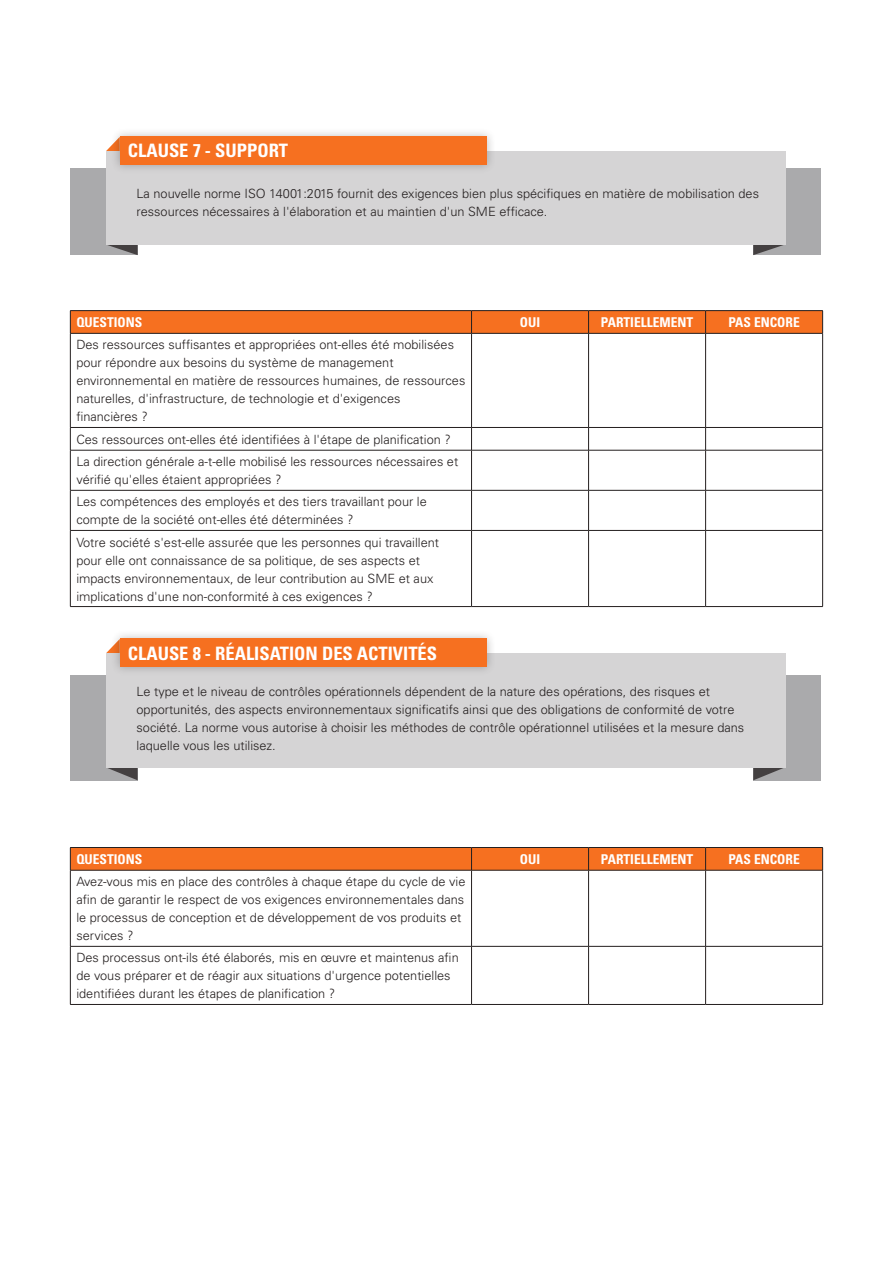
<style>
.page{position:relative;width:893px;height:1263px;background:#fff}
.page>*{position:absolute;margin:0;border:0;box-sizing:border-box;transform-origin:0 0}
.t1{font:700 condensed 18.45px "Univers";color:#fff}
.t2{font:700 condensed 13.5px "Univers";color:#fff}
.t3{font:300 12.75px/18px "Univers";color:#241f1f}
</style>
<div class="page">
<hr style="left:70px;top:310px;width:402px;height:1px;background:#241f1f">
<hr style="left:472px;top:310px;width:117px;height:1px;background:#241f1f">
<hr style="left:589px;top:310px;width:117px;height:1px;background:#241f1f">
<hr style="left:706px;top:310px;width:117px;height:1px;background:#241f1f">
<svg style="left:70px;top:311px;width:753px;height:22px;background:#f26e1f"></svg>
<hr style="left:70px;top:333px;width:402px;height:1px;background:#241f1f">
<hr style="left:70px;top:334px;width:1px;height:93px;background:#241f1f">
<hr style="left:472px;top:333px;width:117px;height:1px;background:#241f1f">
<hr style="left:471px;top:334px;width:1px;height:93px;background:#241f1f">
<hr style="left:589px;top:333px;width:117px;height:1px;background:#241f1f">
<hr style="left:588px;top:334px;width:1px;height:93px;background:#241f1f">
<hr style="left:706px;top:333px;width:117px;height:1px;background:#241f1f">
<hr style="left:705px;top:334px;width:1px;height:93px;background:#241f1f">
<hr style="left:822px;top:334px;width:1px;height:93px;background:#241f1f">
<hr style="left:70px;top:427px;width:402px;height:1px;background:#241f1f">
<svg style="left:70px;top:428px;width:1px;height:22px"></svg>
<hr style="left:472px;top:427px;width:117px;height:1px;background:#241f1f">
<svg style="left:471px;top:428px;width:1px;height:22px"></svg>
<hr style="left:589px;top:427px;width:117px;height:1px;background:#241f1f">
<svg style="left:588px;top:428px;width:1px;height:22px"></svg>
<hr style="left:706px;top:427px;width:117px;height:1px;background:#241f1f">
<svg style="left:705px;top:428px;width:1px;height:22px"></svg>
<svg style="left:822px;top:428px;width:1px;height:22px"></svg>
<hr style="left:70px;top:450px;width:402px;height:1px;background:#241f1f">
<hr style="left:70px;top:450px;width:1px;height:40px;background:#241f1f">
<hr style="left:472px;top:450px;width:117px;height:1px;background:#241f1f">
<hr style="left:471px;top:450px;width:1px;height:40px;background:#241f1f">
<hr style="left:589px;top:450px;width:117px;height:1px;background:#241f1f">
<hr style="left:588px;top:450px;width:1px;height:40px;background:#241f1f">
<hr style="left:706px;top:450px;width:117px;height:1px;background:#241f1f">
<hr style="left:705px;top:450px;width:1px;height:40px;background:#241f1f">
<hr style="left:822px;top:450px;width:1px;height:40px;background:#241f1f">
<hr style="left:70px;top:490px;width:402px;height:1px;background:#241f1f">
<hr style="left:70px;top:490px;width:1px;height:40px;background:#241f1f">
<hr style="left:472px;top:490px;width:117px;height:1px;background:#241f1f">
<hr style="left:471px;top:490px;width:1px;height:40px;background:#241f1f">
<hr style="left:589px;top:490px;width:117px;height:1px;background:#241f1f">
<hr style="left:588px;top:490px;width:1px;height:40px;background:#241f1f">
<hr style="left:706px;top:490px;width:117px;height:1px;background:#241f1f">
<hr style="left:705px;top:490px;width:1px;height:40px;background:#241f1f">
<hr style="left:822px;top:490px;width:1px;height:40px;background:#241f1f">
<hr style="left:70px;top:530px;width:402px;height:1px;background:#241f1f">
<hr style="left:70px;top:531px;width:1px;height:75px;background:#241f1f">
<hr style="left:472px;top:530px;width:117px;height:1px;background:#241f1f">
<hr style="left:471px;top:531px;width:1px;height:75px;background:#241f1f">
<hr style="left:589px;top:530px;width:117px;height:1px;background:#241f1f">
<hr style="left:588px;top:531px;width:1px;height:75px;background:#241f1f">
<hr style="left:706px;top:530px;width:117px;height:1px;background:#241f1f">
<hr style="left:705px;top:531px;width:1px;height:75px;background:#241f1f">
<hr style="left:822px;top:531px;width:1px;height:75px;background:#241f1f">
<hr style="left:70px;top:606px;width:402px;height:1px;background:#241f1f">
<hr style="left:472px;top:606px;width:117px;height:1px;background:#241f1f">
<hr style="left:589px;top:606px;width:117px;height:1px;background:#241f1f">
<hr style="left:706px;top:606px;width:117px;height:1px;background:#241f1f">
<svg style="left:70px;top:847px;width:753px;height:23px;background:#e96b1f"></svg>
<hr style="left:70px;top:870px;width:402px;height:1px;background:#241f1f">
<hr style="left:70px;top:870px;width:1px;height:76px;background:#241f1f">
<hr style="left:472px;top:870px;width:117px;height:1px;background:#241f1f">
<hr style="left:471px;top:870px;width:1px;height:76px;background:#241f1f">
<hr style="left:589px;top:870px;width:117px;height:1px;background:#241f1f">
<hr style="left:588px;top:870px;width:1px;height:76px;background:#241f1f">
<hr style="left:706px;top:870px;width:117px;height:1px;background:#241f1f">
<hr style="left:705px;top:870px;width:1px;height:76px;background:#241f1f">
<hr style="left:822px;top:870px;width:1px;height:76px;background:#241f1f">
<hr style="left:70px;top:946px;width:402px;height:1px;background:#241f1f">
<hr style="left:70px;top:946px;width:1px;height:58px;background:#241f1f">
<hr style="left:472px;top:946px;width:117px;height:1px;background:#241f1f">
<hr style="left:471px;top:946px;width:1px;height:58px;background:#241f1f">
<hr style="left:589px;top:946px;width:117px;height:1px;background:#241f1f">
<hr style="left:588px;top:946px;width:1px;height:58px;background:#241f1f">
<hr style="left:706px;top:946px;width:117px;height:1px;background:#241f1f">
<hr style="left:705px;top:946px;width:1px;height:58px;background:#241f1f">
<hr style="left:822px;top:946px;width:1px;height:58px;background:#241f1f">
<hr style="left:70px;top:1004px;width:402px;height:1px;background:#241f1f">
<hr style="left:472px;top:1004px;width:117px;height:1px;background:#241f1f">
<hr style="left:589px;top:1004px;width:117px;height:1px;background:#241f1f">
<hr style="left:706px;top:1004px;width:117px;height:1px;background:#241f1f">
<svg style="left:106px;top:146px;width:5px;height:5px"></svg>
<svg style="left:106px;top:648px;width:5px;height:5px"></svg>
<div style="left:753px;top:169px;width:68px;height:86px;background:#aaaaac"></div>
<svg style="left:753px;top:245px;width:30px;height:10px"></svg>
<div style="left:753px;top:675px;width:68px;height:105px;background:#aaaaac"></div>
<svg style="left:753px;top:767px;width:32px;height:13px"></svg>
<div style="left:70px;top:169px;width:68px;height:86px;background:#aaaaac"></div>
<svg style="left:107px;top:245px;width:31px;height:10px"></svg>
<div style="left:70px;top:675px;width:68px;height:105px;background:#aaaaac"></div>
<svg style="left:106px;top:767px;width:32px;height:13px"></svg>
<div style="left:106px;top:151px;width:680px;height:94px;background:#d5d4d5"></div>
<div style="left:106px;top:653px;width:680px;height:114px;background:#d5d4d5"></div>
<div style="left:111px;top:128px;width:385px;height:46px;background:#241f1f;opacity:.3"></div>
<div style="left:120px;top:137px;width:366px;height:28px;background:#f67020"></div>
<div style="left:111px;top:630px;width:385px;height:46px;background:#241f1f;opacity:.3"></div>
<div style="left:120px;top:639px;width:366px;height:28px;background:#f67020"></div>
<h1 class="t1" style="left:128px;top:140px;width:162px">CLAUSE 7 - SUPPORT</h1>
<p class="t3" style="left:137px;top:185px;width:624px">La nouvelle norme ISO 14001:2015 fournit des exigences bien plus spécifiques en matière de mobilisation des ressources nécessaires à l'élaboration et au maintien d'un SME efficace.</p>
<p class="t2" style="left:76px;top:314px;width:68px">QUESTIONS</p>
<p class="t2" style="left:520px;top:314px;width:22px">OUI</p>
<p class="t2" style="left:601px;top:314px;width:94px">PARTIELLEMENT</p>
<p class="t2" style="left:728px;top:314px;width:73px">PAS ENCORE</p>
<p class="t3" style="left:76px;top:336px;width:391px">Des ressources suffisantes et appropriées ont-elles été mobilisées pour répondre aux besoins du système de management environnemental en matière de ressources humaines, de ressources naturelles, d'infrastructure, de technologie et d'exigences<br>financières ?</p>
<p class="t3" style="left:76px;top:428px;width:383px;line-height:22.8px">Ces ressources ont-elles été identifiées à l'étape de planification ?<br>La direction générale a-t-elle mobilisé les ressources nécessaires et</p>
<p class="t3" style="left:76px;top:469px;width:352px;line-height:22px">vérifié qu'elles étaient appropriées ?<br>Les compétences des employés et des tiers travaillant pour le</p>
<p class="t3" style="left:76px;top:509px;width:364px;line-height:22px">compte de la société ont-elles été déterminées ?<br>Votre société s'est-elle assurée que les personnes qui travaillent</p>
<p class="t3" style="left:76px;top:551px;width:359px">pour elle ont connaissance de sa politique, de ses aspects et impacts environnementaux, de leur contribution au SME et aux implications d'une non-conformité à ces exigences ?</p>
<h1 class="t1" style="left:128px;top:642px;width:311px">CLAUSE 8 - RÉALISATION DES ACTIVITÉS</h1>
<p class="t3" style="left:137px;top:683px;width:609px">Le type et le niveau de contrôles opérationnels dépendent de la nature des opérations, des risques et opportunités, des aspects environnementaux significatifs ainsi que des obligations de conformité de votre société. La norme vous autorise à choisir les méthodes de contrôle opérationnel utilisées et la mesure dans laquelle vous les utilisez.</p>
<p class="t2" style="left:76px;top:851px;width:68px">QUESTIONS</p>
<p class="t2" style="left:520px;top:851px;width:22px">OUI</p>
<p class="t2" style="left:601px;top:851px;width:94px">PARTIELLEMENT</p>
<p class="t2" style="left:728px;top:851px;width:73px">PAS ENCORE</p>
<p class="t3" style="left:76px;top:873px;width:391px">Avez-vous mis en place des contrôles à chaque étape du cycle de vie afin de garantir le respect de vos exigences environnementales dans le processus de conception et de développement de vos produits et services ?</p>
<p class="t3" style="left:76px;top:949px;width:384px">Des processus ont-ils été élaborés, mis en œuvre et maintenus afin de vous préparer et de réagir aux situations d'urgence potentielles identifiées durant les étapes de planification ?</p>
</div>
